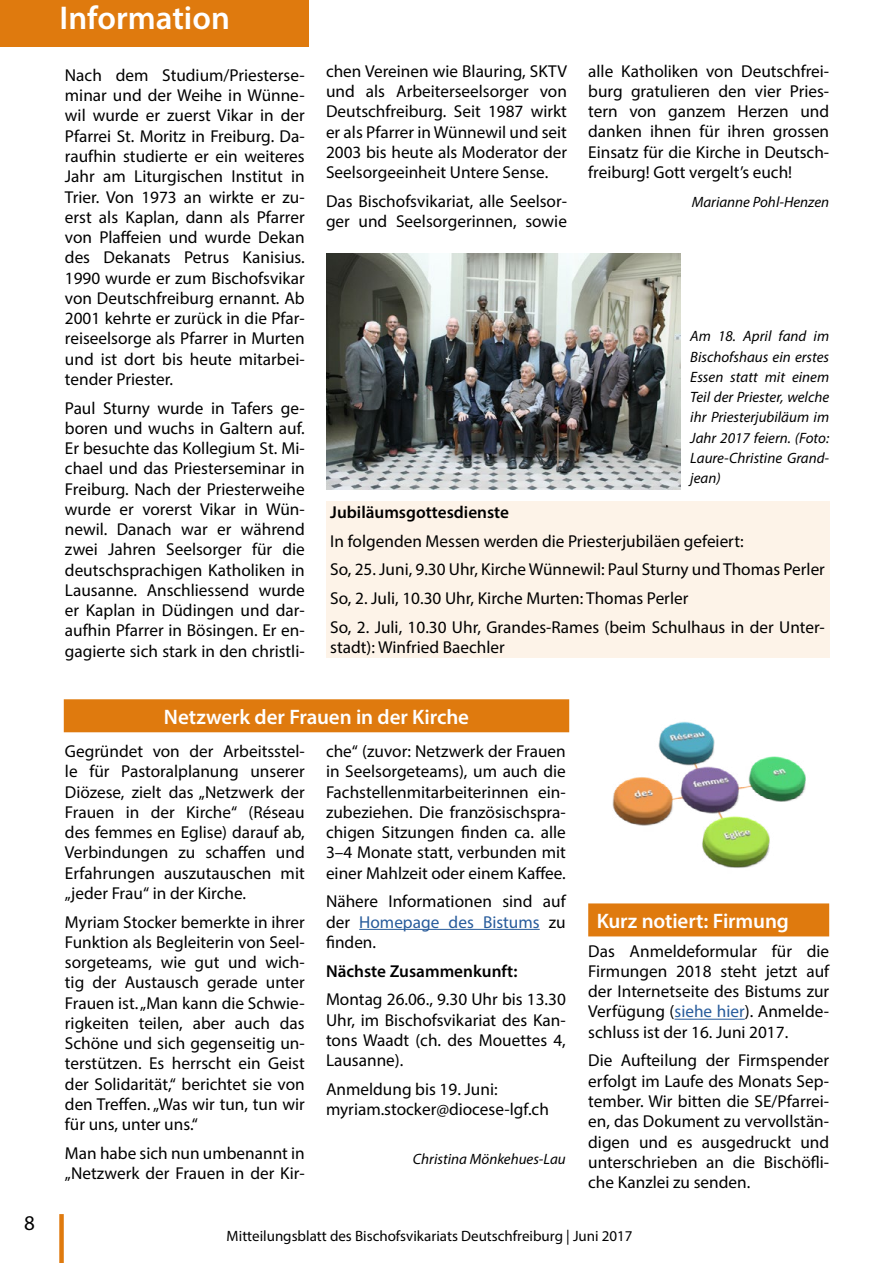
<style>
.page{position:relative;width:893px;height:1263px;background:#fff}
.page>*{position:absolute;margin:0;border:0;box-sizing:border-box;transform-origin:0 0}
.t1{font:600 33px "Myriad Pro";color:#fff}
.t2{font:600 21px "Myriad Pro";letter-spacing:-.005em;color:#fff}
.t3{font:21px "Myriad Pro";color:#000}
.t4{font:17.25px/20.2px "Myriad Pro";color:#000;text-align:justify}
.t5{font:600 17.25px "Myriad Pro";color:#000}
.t6{font:italic 15px/20.2px "Myriad Pro";color:#000;text-align:justify}
.t7{font:15px "Myriad Pro";color:#000}
.s1{color:#275b9b}
</style>
<div class="page">
<div style="left:59px;top:1214px;width:5px;height:49px;background:#df7a0e"></div>
<div style="left:0;top:0;width:308px;height:47px;background:#df7a0e"></div>
<div style="left:326px;top:501px;width:503px;height:156px;background:#fdf3e8"></div>
<img style="left:326px;top:253px;width:355px;height:236px">
<hr style="left:359px;top:929px;width:181px;height:1px;background:#275b9b">
<div style="left:64px;top:699px;width:505px;height:33px;background:#df7a0e"></div>
<div style="left:588px;top:903px;width:241px;height:33px;background:#df7a0e"></div>
<hr style="left:674px;top:1019px;width:71px;height:1px;background:#275b9b">
<img style="left:612px;top:721px;width:194px;height:147px">
<p class="t3" style="left:24px;top:1210px;width:12px">8</p>
<h1 class="t1" style="left:60px;top:-3px;width:172px">Information</h1>
<p class="t4" style="left:65px;top:65px;width:241px">Nach dem Studium/Priesterse&shy;minar und der Weihe in Wünne&shy;wil wurde er zuerst Vikar in der Pfarrei St. Moritz in Freiburg. Da&shy;raufhin studierte er ein weiteres Jahr am Liturgischen Institut in Trier. Von 1973 an wirkte er zu&shy;erst als Kaplan, dann als Pfarrer von Plaffeien und wurde Dekan des Dekanats Petrus Kanisius.<br>1990 wurde er zum Bischofsvikar von Deutschfreiburg ernannt. Ab 2001 kehrte er zurück in die Pfar&shy;reiseelsorge als Pfarrer in Murten und ist dort bis heute mitarbei&shy;tender Priester.</p>
<p class="t4" style="left:65px;top:397px;width:241px">Paul Sturny wurde in Tafers ge&shy;boren und wuchs in Galtern auf.<br>Er besuchte das Kollegium St. Mi&shy;chael und das Priesterseminar in Freiburg. Nach der Priesterweihe wurde er vorerst Vikar in Wün&shy;newil. Danach war er während zwei Jahren Seelsorger für die deutschsprachigen Katholiken in Lausanne. Anschliessend wurde er Kaplan in Düdingen und dar&shy;aufhin Pfarrer in Bösingen. Er en&shy;gagierte sich stark in den christli-</p>
<p class="t4" style="left:326px;top:61px;width:242px">chen Vereinen wie Blauring, SKTV und als Arbeiterseelsorger von Deutschfreiburg. Seit 1987 wirkt er als Pfarrer in Wünnewil und seit 2003 bis heute als Moderator der Seelsorgeeinheit Untere Sense.</p>
<p class="t4" style="left:326px;top:191px;width:242px">Das Bischofsvikariat, alle Seelsor&shy;ger und Seelsorgerinnen, sowie</p>
<p class="t4" style="left:588px;top:61px;width:242px">alle Katholiken von Deutschfrei&shy;burg gratulieren den vier Pries&shy;tern von ganzem Herzen und danken ihnen für ihren grossen Einsatz für die Kirche in Deutsch&shy;freiburg! Gott vergelt’s euch!</p>
<p class="t6" style="left:692px;top:191px;width:139px">Marianne Pohl-Henzen</p>
<p class="t6" style="left:690px;top:326px;width:140px">Am 18. April fand im Bischofshaus ein erstes Essen statt mit einem Teil der Priester, welche ihr Priesterjubiläum im Jahr 2017 feiern. (Foto:<br>Laure-Christine Grand&shy;jean)</p>
<p class="t5" style="left:330px;top:501px;width:180px">Jubiläumsgottesdienste</p>
<p class="t4" style="left:330px;top:526px;width:496px;line-height:28.8px;text-align:left">In folgenden Messen werden die Priesterjubiläen gefeiert:<br>So, 25. Juni, 9.30 Uhr, Kirche Wünnewil: Paul Sturny und Thomas Perler So, 2. Juli, 10.30 Uhr, Kirche Murten: Thomas Perler<br>So, 2. Juli, 10.30 Uhr, Grandes-Rames (beim Schulhaus in der Unter-</p>
<p class="t4" style="left:330px;top:637px;width:176px">stadt): Winfried Baechler</p>
<p class="t2" style="left:164px;top:703px;width:307px">Netzwerk der Frauen in der Kirche</p>
<p class="t4" style="left:65px;top:741px;width:241px">Gegründet von der Arbeitsstel&shy;le für Pastoralplanung unserer Diözese, zielt das „Netzwerk der Frauen in der Kirche“ (Réseau des femmes en Eglise) darauf ab, Verbindungen zu schaffen und Erfahrungen auszutauschen mit „jeder Frau“ in der Kirche.</p>
<p class="t4" style="left:65px;top:911px;width:241px">Myriam Stocker bemerkte in ihrer Funktion als Begleiterin von Seel&shy;sorgeteams, wie gut und wich&shy;tig der Austausch gerade unter Frauen ist. „Man kann die Schwie&shy;rigkeiten teilen, aber auch das Schöne und sich gegenseitig un&shy;terstützen. Es herrscht ein Geist der Solidarität,“ berichtet sie von den Treffen. „Was wir tun, tun wir für uns, unter uns.“</p>
<p class="t4" style="left:65px;top:1143px;width:241px">Man habe sich nun umbenannt in „Netzwerk der Frauen in der Kir-</p>
<p class="t4" style="left:326px;top:741px;width:241px">che“ (zuvor: Netzwerk der Frauen in Seelsorgeteams), um auch die Fachstellenmitarbeiterinnen ein&shy;zubeziehen. Die französischspra&shy;chigen Sitzungen finden ca. alle 3–4 Monate statt, verbunden mit einer Mahlzeit oder einem Kaffee.</p>
<p class="t4" style="left:326px;top:891px;width:241px">Nähere Informationen sind auf der <span class="s1">Homepage des Bistums</span> zu finden.</p>
<p class="t5" style="left:326px;top:960px;width:193px">Nächste Zusammenkunft:</p>
<p class="t4" style="left:326px;top:989px;width:241px">Montag 26.06., 9.30 Uhr bis 13.30<br>Uhr, im Bischofsvikariat des Kan&shy;tons Waadt (ch. des Mouettes 4, Lausanne).</p>
<p class="t4" style="left:326px;top:1079px;width:224px">Anmeldung bis 19. Juni: myriam.stocker@diocese-lgf.ch</p>
<p class="t6" style="left:413px;top:1149px;width:154px">Christina Mönkehues-Lau</p>
<p class="t2" style="left:597px;top:907px;width:194px">Kurz notiert: Firmung</p>
<p class="t4" style="left:588px;top:940px;width:242px">Das Anmeldeformular für die Firmungen 2018 steht jetzt auf der Internetseite des Bistums zur Verfügung (<span class="s1">siehe hier</span>). Anmelde&shy;schluss ist der 16. Juni 2017.</p>
<p class="t4" style="left:588px;top:1050px;width:242px">Die Aufteilung der Firmspender erfolgt im Laufe des Monats Sep&shy;tember. Wir bitten die SE/Pfarrei&shy;en, das Dokument zu vervollstän&shy;digen und es ausgedruckt und unterschrieben an die Bischöfli&shy;che Kanzlei zu senden.</p>
<p class="t7" style="left:227px;top:1227px;width:408px">Mitteilungsblatt des Bischofsvikariats Deutschfreiburg | Juni 2017</p>
</div>
